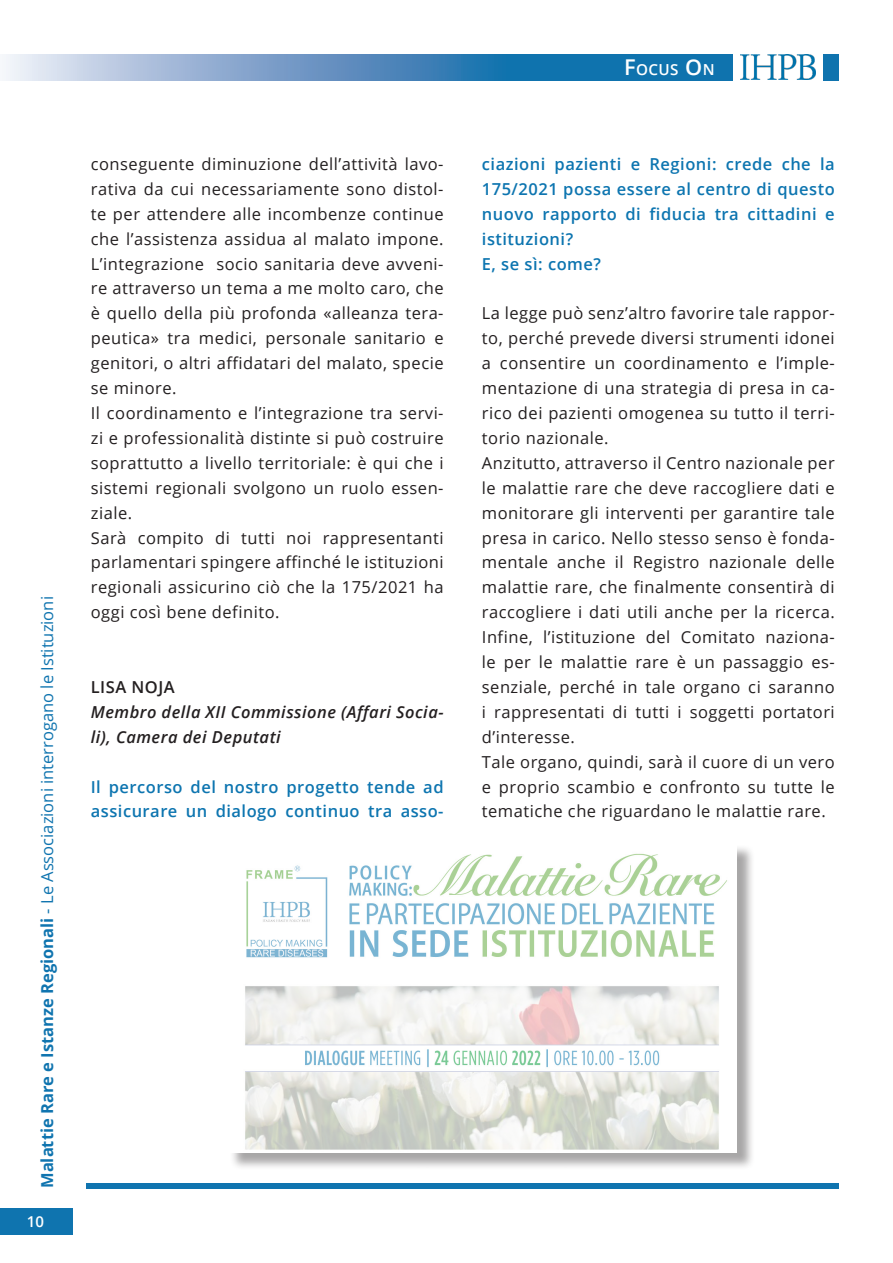
<style>
.page{position:relative;width:893px;height:1263px;background:#fff}
.page>*{position:absolute;margin:0;border:0;box-sizing:border-box;transform-origin:0 0}
.colonne{font:16.5px/24.9px "Open Sans";letter-spacing:.03em;color:#231f20;text-align:justify}
.colonne-2{font:600 16.5px/24.9px "Open Sans";letter-spacing:.03em;color:#0d75b0}
.t1{font:16.5px "Open Sans";color:#0f74af}
.colonne-3{font:italic 600 16.5px/24.9px "Open Sans";letter-spacing:.03em;color:#231f20}
.colonne-4{font:600 16.5px "Open Sans";letter-spacing:.03em;color:#231f20}
.t2{font:600 15.15px "Open Sans";color:#fff}
.t3{font:600 15px "Open Sans";color:#fff}
.s1{font-weight:700}
.s2{font-size:21.75px}
</style>
<div class="page">
<svg style="left:4px;top:54px;width:835px;height:26px;background:#5d96c3"></svg>
<svg style="left:734px;top:54px;width:89px;height:26px"></svg>
<div style="left:86px;top:1183px;width:752px;height:6px;background:#0f74af"></div>
<div style="left:0;top:1209px;width:72px;height:26px;background:#0f74af"></div>
<img style="left:741px;top:55px;width:74px;height:24px">
<div style="left:229px;top:845px;width:526px;height:326px;background:#231f20;opacity:.75"></div>
<img style="left:229px;top:845px;width:508px;height:307px">
<p class="t1" style="left:36px;top:1188px;width:593px;rotate:-90deg"><span class="s1">Malattie Rare e Istanze Regionali</span> - Le Associazioni interrogano le Istituzioni</p>
<p class="t3" style="left:27px;top:1211px;width:19px">10</p>
<p class="colonne" style="left:91px;top:151px;width:354px">conseguente diminuzione dell’attività lavo&shy;rativa da cui necessariamente sono distol&shy;te per attendere alle incombenze continue che l’assistenza assidua al malato impone.<br>L’integrazione socio sanitaria deve avveni&shy;re attraverso un tema a me molto caro, che è quello della più profonda «alleanza tera&shy;peutica» tra medici, personale sanitario e genitori, o altri affidatari del malato, specie se minore.</p>
<p class="colonne" style="left:91px;top:400px;width:354px">Il coordinamento e l’integrazione tra servi&shy;zi e professionalità distinte si può costruire soprattutto a livello territoriale: è qui che i sistemi regionali svolgono un ruolo essen&shy;ziale.</p>
<p class="colonne" style="left:91px;top:525px;width:354px">Sarà compito di tutti noi rappresentanti parlamentari spingere affinché le istituzioni regionali assicurino ciò che la 175/2021 ha oggi così bene definito.</p>
<p class="colonne-4" style="left:91px;top:676px;width:85px">LISA NOJA</p>
<p class="colonne-3" style="left:91px;top:699px;width:354px">Membro della XII Commissione (Affari Socia&shy;li), Camera dei Deputati</p>
<p class="colonne-2" style="left:91px;top:774px;width:354px">Il percorso del nostro progetto tende ad assicurare un dialogo continuo tra asso-</p>
<p class="t2" style="left:624px;top:59px;width:92px"><span class="s2">F</span>OCUS <span class="s2">O</span> N</p>
<p class="colonne-2" style="left:482px;top:151px;width:354px;text-align:justify">ciazioni pazienti e Regioni: crede che la 175/2021 possa essere al centro di questo nuovo rapporto di fiducia tra cittadini e istituzioni?</p>
<p class="colonne-2" style="left:482px;top:251px;width:121px">E, se sì: come?</p>
<p class="colonne" style="left:482px;top:300px;width:354px">La legge può senz’altro favorire tale rappor&shy;to, perché prevede diversi strumenti idonei a consentire un coordinamento e l’imple&shy;mentazione di una strategia di presa in ca&shy;rico dei pazienti omogenea su tutto il terri&shy;torio nazionale.</p>
<p class="colonne" style="left:482px;top:450px;width:354px">Anzitutto, attraverso il Centro nazionale per le malattie rare che deve raccogliere dati e monitorare gli interventi per garantire tale presa in carico. Nello stesso senso è fonda&shy;mentale anche il Registro nazionale delle malattie rare, che finalmente consentirà di raccogliere i dati utili anche per la ricerca.<br>Infine, l’istituzione del Comitato naziona&shy;le per le malattie rare è un passaggio es&shy;senziale, perché in tale organo ci saranno i rappresentati di tutti i soggetti portatori d’interesse.</p>
<p class="colonne" style="left:482px;top:749px;width:354px">Tale organo, quindi, sarà il cuore di un vero e proprio scambio e confronto su tutte le tematiche che riguardano le malattie rare.</p>
</div>
